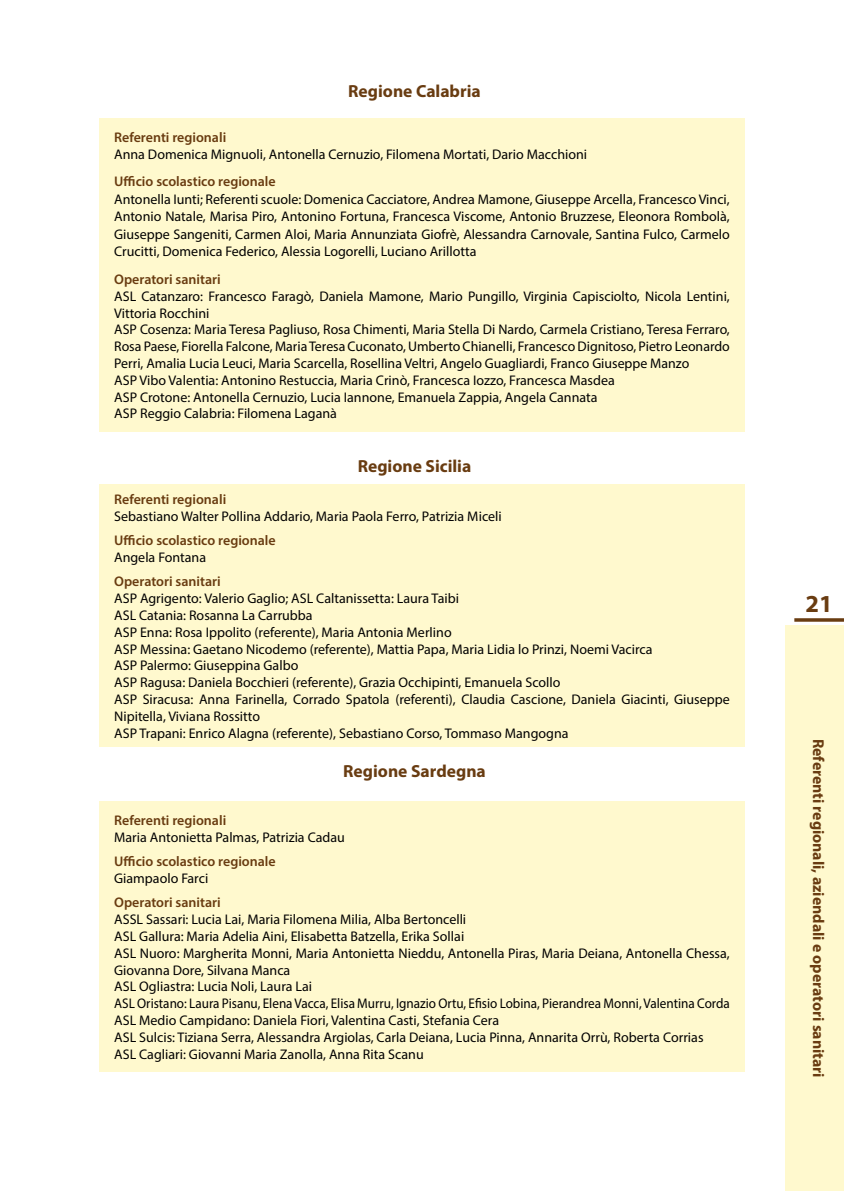
<style>
.page{position:relative;width:844px;height:1191px;background:#fff}
.page>*{position:absolute;margin:0;border:0;box-sizing:border-box;transform-origin:0 0}
.t1{font:700 24.5px "Myriad Pro";color:#693c11}
.t2{font:700 17.5px "Myriad Pro";color:#693c11}
.t3{font:700 15.75px "Myriad Pro";color:#693c11}
.t4{font:14px/16.8px "Myriad Pro";color:#000}
.t5{font:600 14px "Myriad Pro";color:#693c11}
</style>
<div class="page">
<svg style="left:794px;top:618px;width:49px;height:4px"></svg>
<div style="left:785px;top:625px;width:58px;height:566px;background:#fff9ce"></div>
<div style="left:99px;top:118px;width:645px;height:314px;background:#fff9ce"></div>
<div style="left:99px;top:484px;width:645px;height:263px;background:#fff9ce"></div>
<div style="left:99px;top:801px;width:645px;height:270px;background:#fff9ce"></div>
<p class="t2" style="left:348px;top:80px;width:134px">Regione Calabria</p>
<p class="t5" style="left:114px;top:129px;width:114px">Referenti regionali</p>
<p class="t4" style="left:114px;top:146px;width:474px">Anna Domenica Mignuoli, Antonella Cernuzio, Filomena Mortati, Dario Macchioni</p>
<p class="t5" style="left:114px;top:173px;width:163px">Ufficio scolastico regionale</p>
<p class="t4" style="left:114px;top:190px;width:617px;line-height:17.5px;text-align:justify">Antonella Iunti; Referenti scuole: Domenica Cacciatore, Andrea Mamone, Giuseppe Arcella, Francesco Vinci, Antonio Natale, Marisa Piro, Antonino Fortuna, Francesca Viscome, Antonio Bruzzese, Eleonora Rombolà, Giuseppe Sangeniti, Carmen Aloi, Maria Annunziata Giofrè, Alessandra Carnovale, Santina Fulco, Carmelo Crucitti, Domenica Federico, Alessia Logorelli, Luciano Arillotta</p>
<p class="t5" style="left:114px;top:270px;width:108px">Operatori sanitari</p>
<p class="t4" style="left:114px;top:287px;width:617px">ASL Catanzaro: Francesco Faragò, Daniela Mamone, Mario Pungillo, Virginia Capisciolto, Nicola Lentini, Vittoria Rocchini<br>ASP Cosenza: Maria Teresa Pagliuso, Rosa Chimenti, Maria Stella Di Nardo, Carmela Cristiano, Teresa Ferraro, Rosa Paese, Fiorella Falcone, Maria Teresa Cuconato, Umberto Chianelli, Francesco Dignitoso, Pietro Leonardo Perri, Amalia Lucia Leuci, Maria Scarcella, Rosellina Veltri, Angelo Guagliardi, Franco Giuseppe Manzo<br>ASP Vibo Valentia: Antonino Restuccia, Maria Crinò, Francesca Iozzo, Francesca Masdea<br>ASP Crotone: Antonella Cernuzio, Lucia Iannone, Emanuela Zappia, Angela Cannata<br>ASP Reggio Calabria: Filomena Laganà</p>
<p class="t2" style="left:357px;top:455px;width:115px">Regione Sicilia</p>
<p class="t5" style="left:114px;top:490px;width:114px">Referenti regionali</p>
<p class="t4" style="left:114px;top:508px;width:389px">Sebastiano Walter Pollina Addario, Maria Paola Ferro, Patrizia Miceli</p>
<p class="t5" style="left:114px;top:532px;width:163px">Ufficio scolastico regionale</p>
<p class="t4" style="left:114px;top:549px;width:93px">Angela Fontana</p>
<p class="t5" style="left:114px;top:573px;width:108px">Operatori sanitari</p>
<p class="t4" style="left:114px;top:590px;width:617px">ASP Agrigento: Valerio Gaglio; ASL Caltanissetta: Laura Taibi<br>ASL Catania: Rosanna La Carrubba<br>ASP Enna: Rosa Ippolito (referente), Maria Antonia Merlino<br>ASP Messina: Gaetano Nicodemo (referente), Mattia Papa, Maria Lidia lo Prinzi, Noemi Vacirca<br>ASP Palermo: Giuseppina Galbo<br>ASP Ragusa: Daniela Bocchieri (referente), Grazia Occhipinti, Emanuela Scollo<br>ASP Siracusa: Anna Farinella, Corrado Spatola (referenti), Claudia Cascione, Daniela Giacinti, Giuseppe Nipitella, Viviana Rossitto<br>ASP Trapani: Enrico Alagna (referente), Sebastiano Corso, Tommaso Mangogna</p>
<p class="t2" style="left:343px;top:760px;width:144px">Regione Sardegna</p>
<p class="t5" style="left:114px;top:811px;width:114px">Referenti regionali</p>
<p class="t4" style="left:114px;top:828px;width:232px">Maria Antonietta Palmas, Patrizia Cadau</p>
<p class="t5" style="left:114px;top:852px;width:163px">Ufficio scolastico regionale</p>
<p class="t4" style="left:114px;top:869px;width:96px">Giampaolo Farci</p>
<p class="t5" style="left:114px;top:893px;width:108px">Operatori sanitari</p>
<p class="t4" style="left:114px;top:910px;width:617px">ASSL Sassari: Lucia Lai, Maria Filomena Milia, Alba Bertoncelli<br>ASL Gallura: Maria Adelia Aini, Elisabetta Batzella, Erika Sollai<br>ASL Nuoro: Margherita Monni, Maria Antonietta Nieddu, Antonella Piras, Maria Deiana, Antonella Chessa, Giovanna Dore, Silvana Manca<br>ASL Ogliastra: Lucia Noli, Laura Lai<br>ASL Oristano: Laura Pisanu, Elena Vacca, Elisa Murru, Ignazio Ortu, Efisio Lobina, Pierandrea Monni, Valentina Corda ASL Medio Campidano: Daniela Fiori, Valentina Casti, Stefania Cera<br>ASL Sulcis: Tiziana Serra, Alessandra Argiolas, Carla Deiana, Lucia Pinna, Annarita Orrù, Roberta Corrias<br>ASL Cagliari: Giovanni Maria Zanolla, Anna Rita Scanu</p>
<h1 class="t1" style="left:805px;top:587px;width:29px">21</h1>
<p class="t3" style="left:828px;top:738px;width:340px;rotate:90deg">Referenti regionali, aziendali e operatori sanitari</p>
<p class="t3" style="left:828px;top:797px;width:223px;rotate:90deg">Operatori s n tari e della scuola</p>
</div>
